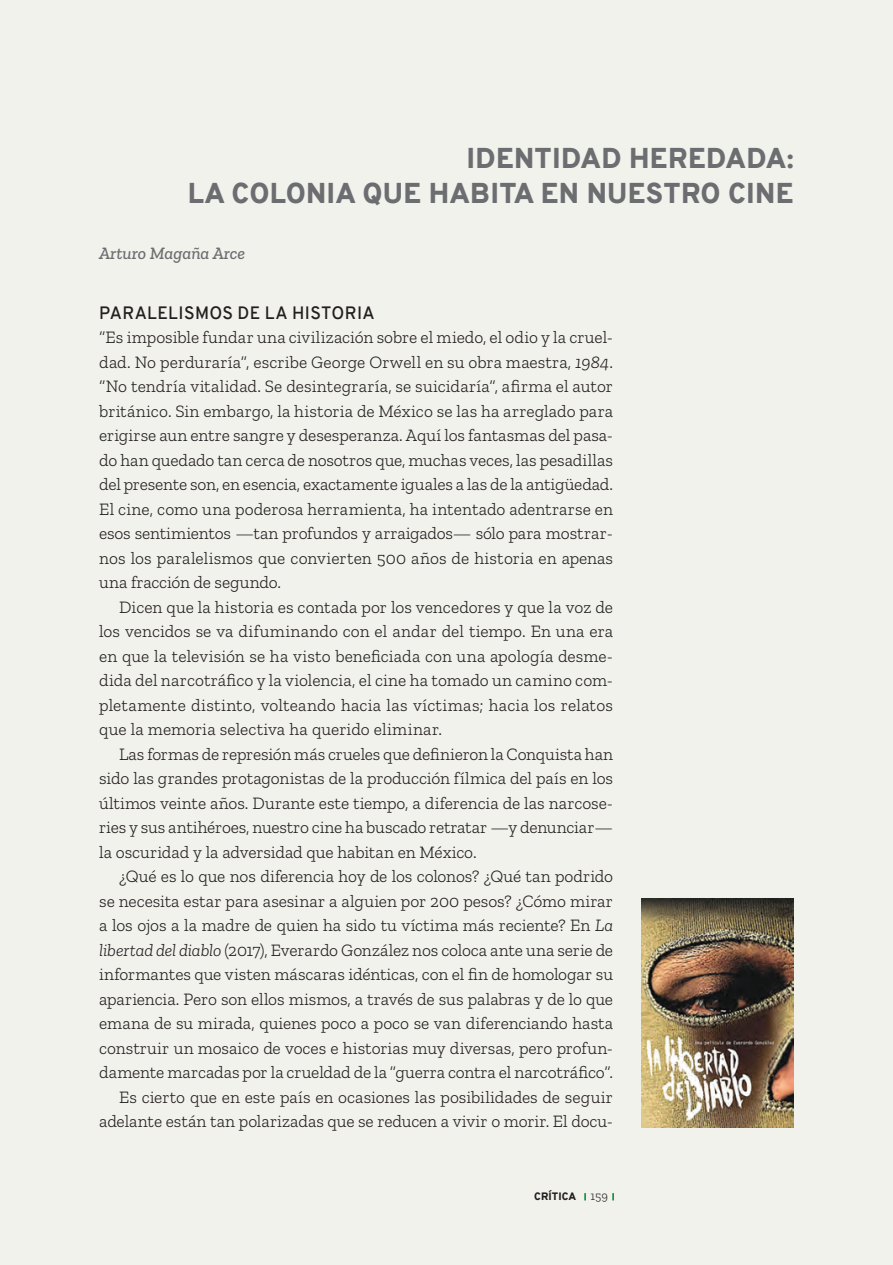
<style>
.page{position:relative;width:893px;height:1265px;background:#f2f2ed}
.page>*{position:absolute;margin:0;border:0;box-sizing:border-box;transform-origin:0 0}
.Reseña_título_genera{font:900 28px "Overpass";letter-spacing:.01em;color:#6c6d70}
.Cuerpo_del_texto{font:300 17.5px/24.5px "Zilla Slab";color:#231f20;text-align:justify}
.Cuerpo_de_texto_prim{font:300 17.5px/24.5px "Zilla Slab";color:#231f20;text-align:justify}
.Reseña_subtítulo{font:600 17.5px "Overpass";letter-spacing:.02em;color:#231f20}
.Reseña_autor{font:italic 500 17.5px "Zilla Slab";color:#6c6d70}
.t1{font:900 10.5px "Overpass";letter-spacing:.01em;color:#231f20}
.s1{font-style:italic}
.s2{font-family:"Zilla Slab";font-weight:300;font-size:12.25px}
</style>
<div class="page">
<svg style="left:584px;top:1193px;width:2px;height:7px"></svg>
<svg style="left:612px;top:1193px;width:2px;height:7px"></svg>
<img style="left:641px;top:898px;width:153px;height:229px">
<p class="Reseña_título_genera" style="left:466px;top:138px;width:329px">IDENTIDAD HEREDADA:</p>
<p class="Reseña_título_genera" style="left:188px;top:173px;width:607px">LA COLONIA QUE HABITA EN NUESTRO CINE</p>
<p class="Reseña_autor" style="left:99px;top:243px;width:147px">Arturo Magaña Arce</p>
<p class="Reseña_subtítulo" style="left:99px;top:300px;width:277px">PARALELISMOS DE LA HISTORIA</p>
<p class="Cuerpo_de_texto_prim" style="left:99px;top:325px;width:515px">“Es imposible fundar una civilización sobre el miedo, el odio y la cruel&shy;dad. No perduraría”, escribe George Orwell en su obra maestra, <span class="s1">1984</span>. “No tendría vitalidad. Se desintegraría, se suicidaría”, afirma el autor británico. Sin embargo, la historia de México se las ha arreglado para erigirse aun entre sangre y desesperanza. Aquí los fantasmas del pasa&shy;do han quedado tan cerca de nosotros que, muchas veces, las pesadillas del presente son, en esencia, exactamente iguales a las de la antigüedad.<br>El cine, como una poderosa herramienta, ha intentado adentrarse en esos sentimientos —tan profundos y arraigados— sólo para mostrar&shy;nos los paralelismos que convierten 500 años de historia en apenas una fracción de segundo.</p>
<p class="Cuerpo_del_texto" style="left:99px;top:595px;width:515px;text-indent:20px">Dicen que la historia es contada por los vencedores y que la voz de los vencidos se va difuminando con el andar del tiempo. En una era en que la televisión se ha visto beneficiada con una apología desme&shy;dida del narcotráfico y la violencia, el cine ha tomado un camino com&shy;pletamente distinto, volteando hacia las víctimas; hacia los relatos que la memoria selectiva ha querido eliminar.</p>
<p class="Cuerpo_del_texto" style="left:99px;top:742px;width:515px;text-indent:20px">Las formas de represión más crueles que definieron la Conquista han sido las grandes protagonistas de la producción fílmica del país en los últimos veinte años. Durante este tiempo, a diferencia de las narcose&shy;ries y sus antihéroes, nuestro cine ha buscado retratar —y denunciar— la oscuridad y la adversidad que habitan en México.</p>
<p class="Cuerpo_del_texto" style="left:99px;top:864px;width:515px;text-indent:20px">¿Qué es lo que nos diferencia hoy de los colonos? ¿Qué tan podrido se necesita estar para asesinar a alguien por 200 pesos? ¿Cómo mirar a los ojos a la madre de quien ha sido tu víctima más reciente? En <span class="s1">La libertad del diablo</span> (2017), Everardo González nos coloca ante una serie de informantes que visten máscaras idénticas, con el fin de homologar su apariencia. Pero son ellos mismos, a través de sus palabras y de lo que emana de su mirada, quienes poco a poco se van diferenciando hasta construir un mosaico de voces e historias muy diversas, pero profun&shy;damente marcadas por la crueldad de la “guerra contra el narcotráfico”.</p>
<p class="Cuerpo_del_texto" style="left:99px;top:1085px;width:515px;text-align:right">Es cierto que en este país en ocasiones las posibilidades de seguir adelante están tan polarizadas que se reducen a vivir o morir. El docu-</p>
<p class="t1" style="left:534px;top:1189px;width:75px">CRÍTICA <span class="s2">159</span></p>
</div>
